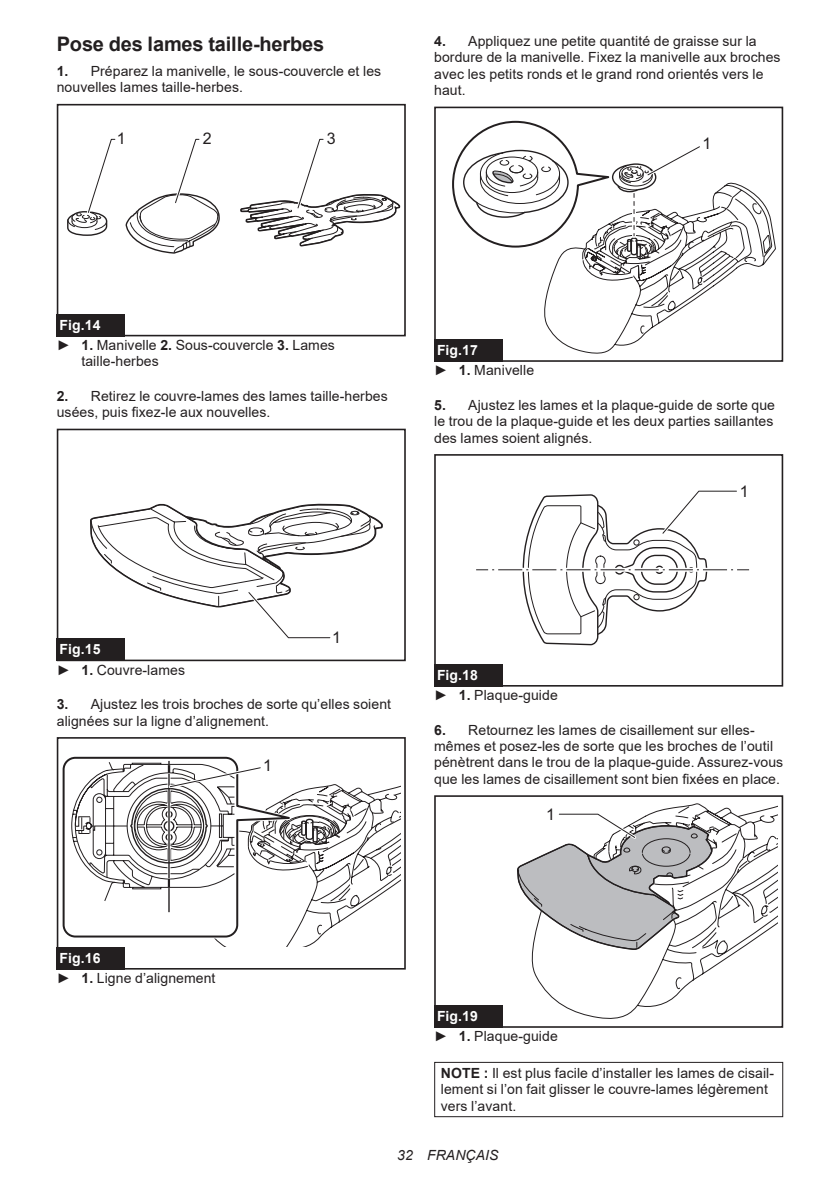
<style>
.page{position:relative;width:840px;height:1191px;background:#fff}
.page>*{position:absolute;margin:0;border:0;box-sizing:border-box;transform-origin:0 0}
.t1{font:700 20px "Arial";letter-spacing:-.01em;color:#231f20}
.t2{font:16px "Arial";color:#231f20}
.t3{font:14px/16.4px "Arial";letter-spacing:.005em;color:#231f20}
.t4{font:italic 14px "Arial";letter-spacing:.005em;color:#231f20}
.s1{font-weight:700}
.s2{font-weight:700;color:#fff}
</style>
<div class="page">
<div style="left:57px;top:104px;width:348px;height:232px;border:2px solid #231f20"></div>
<svg style="left:67px;top:138px;width:49px;height:98px"></svg>
<svg style="left:125px;top:138px;width:95px;height:116px"></svg>
<svg style="left:240px;top:138px;width:161px;height:109px"></svg>
<div style="left:57px;top:314px;width:68px;height:22px;background:#231f20"></div>
<div style="left:57px;top:429px;width:348px;height:232px;border:2px solid #231f20"></div>
<svg style="left:90px;top:503px;width:293px;height:136px"></svg>
<div style="left:57px;top:638px;width:68px;height:23px;background:#231f20"></div>
<svg style="left:62px;top:756px;width:173px;height:181px"></svg>
<div style="left:57px;top:737px;width:348px;height:232px;border:2px solid #231f20"></div>
<svg style="left:71px;top:761px;width:329px;height:186px"></svg>
<div style="left:57px;top:947px;width:68px;height:22px;background:#231f20"></div>
<svg style="left:544px;top:182px;width:231px;height:172px"></svg>
<div style="left:434px;top:107px;width:348px;height:255px;border:2px solid #231f20"></div>
<svg style="left:452px;top:120px;width:251px;height:139px"></svg>
<div style="left:434px;top:339px;width:68px;height:23px;background:#231f20"></div>
<div style="left:434px;top:454px;width:348px;height:232px;border:2px solid #231f20"></div>
<svg style="left:476px;top:490px;width:272px;height:156px"></svg>
<div style="left:434px;top:664px;width:68px;height:22px;background:#231f20"></div>
<svg style="left:531px;top:803px;width:245px;height:216px"></svg>
<div style="left:434px;top:795px;width:348px;height:232px;border:2px solid #231f20"></div>
<svg style="left:517px;top:811px;width:195px;height:139px"></svg>
<div style="left:434px;top:1005px;width:68px;height:22px;background:#231f20"></div>
<div style="left:434px;top:1061px;width:348px;height:56px;border:1px solid #231f20"></div>
<h1 class="t1" style="left:57px;top:30px;width:269px">Pose des lames taille-herbes</h1>
<p class="t3" style="left:57px;top:63px;width:326px"><span class="s1">1.</span> Préparez la manivelle, le sous-couvercle et les nouvelles lames taille-herbes.</p>
<p class="t2" style="left:117px;top:127px;width:10px">1</p>
<p class="t2" style="left:203px;top:127px;width:10px">2</p>
<p class="t2" style="left:327px;top:127px;width:10px">3</p>
<p class="t3" style="left:434px;top:33px;width:348px"><span class="s1">4.</span> Appliquez une petite quantité de graisse sur la bordure de la manivelle. Fixez la manivelle aux broches avec les petits ronds et le grand rond orientés vers le haut.</p>
<p class="t2" style="left:702px;top:133px;width:10px">1</p>
<p class="t3" style="left:57px;top:314px;width:279px;line-height:20.2px"><span class="s2">Fig.14<br></span>► <span class="s1">1.</span> Manivelle <span class="s1">2.</span> Sous-couvercle <span class="s1">3.</span> Lames</p>
<p class="t3" style="left:81px;top:353px;width:79px">taille-herbes</p>
<p class="t3" style="left:57px;top:388px;width:332px"><span class="s1">2.</span> Retirez le couvre-lames des lames taille-herbes usées, puis fixez-le aux nouvelles.</p>
<p class="t3" style="left:434px;top:340px;width:101px;line-height:20.2px"><span class="s2">Fig.17<br></span>► <span class="s1">1.</span> Manivelle</p>
<p class="t3" style="left:434px;top:397px;width:342px;text-align:justify"><span class="s1">5.</span> Ajustez les lames et la plaque-guide de sorte que le trou de la plaque-guide et les deux parties saillantes des lames soient alignés.</p>
<p class="t2" style="left:739px;top:480px;width:10px">1</p>
<p class="t2" style="left:332px;top:626px;width:10px">1</p>
<p class="t3" style="left:57px;top:639px;width:130px;line-height:20.2px"><span class="s2">Fig.15<br></span>► <span class="s1">1.</span> Couvre-lames</p>
<p class="t3" style="left:57px;top:696px;width:335px"><span class="s1">3.</span> Ajustez les trois broches de sorte qu’elles soient alignées sur la ligne d’alignement.</p>
<p class="t2" style="left:263px;top:754px;width:10px">1</p>
<p class="t3" style="left:434px;top:665px;width:125px;line-height:20.2px"><span class="s2">Fig.18<br></span>► <span class="s1">1.</span> Plaque-guide</p>
<p class="t3" style="left:434px;top:721px;width:350px"><span class="s1">6.</span> Retournez les lames de cisaillement sur elles&shy;mêmes et posez-les de sorte que les broches de l’outil pénètrent dans le trou de la plaque-guide. Assurez-vous que les lames de cisaillement sont bien fixées en place.</p>
<p class="t2" style="left:545px;top:803px;width:10px">1</p>
<p class="t3" style="left:57px;top:947px;width:160px;line-height:20.2px"><span class="s2">Fig.16<br></span>► <span class="s1">1.</span> Ligne d’alignement</p>
<p class="t3" style="left:434px;top:1006px;width:125px;line-height:20.2px"><span class="s2">Fig.19<br></span>► <span class="s1">1.</span> Plaque-guide</p>
<p class="t3" style="left:440px;top:1064px;width:334px"><span class="s1">NOTE :</span> Il est plus facile d’installer les lames de cisail&shy;lement si l’on fait glisser le couvre-lames légèrement vers l’avant.</p>
<p class="t4" style="left:397px;top:1146px;width:103px">32 FRANÇAIS</p>
</div>
